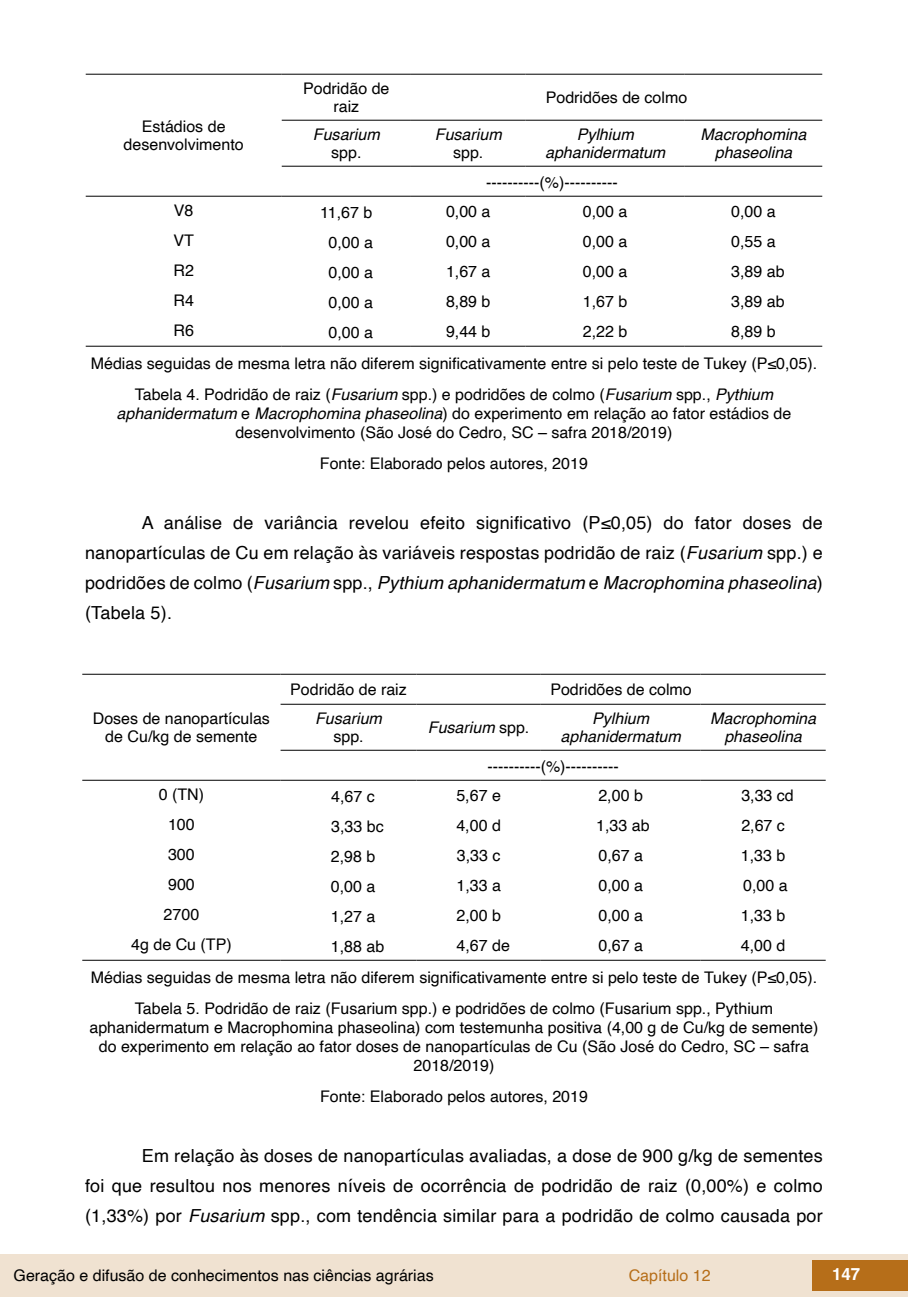
<style>
.page{position:relative;width:908px;height:1304px;background:#fff}
.page>*{position:absolute;margin:0;border:0;box-sizing:border-box;transform-origin:0 0}
.t1{font:18px/30px "Helvetica";letter-spacing:.01em;color:#000;text-align:justify}
.t2{font:700 16.8px "Helvetica";color:#fff}
.t3{font:16px/19.2px "Helvetica";color:#000;text-align:center}
.t4{font:italic 16px/18px "Helvetica";color:#000;text-align:center}
.t5{font:16px "Helvetica";color:#b66e19}
.s1{font-style:italic}
.s2{font-style:normal}
</style>
<div class="page">
<div style="left:0;top:1254px;width:906px;height:43px;background:#f0e2d1"></div>
<div style="left:812px;top:1261px;width:95px;height:30px;background:#b66e19"></div>
<hr style="left:86px;top:74px;width:195px;height:1px;background:#000">
<hr style="left:281px;top:74px;width:130px;height:1px;background:#000">
<hr style="left:411px;top:74px;width:114px;height:1px;background:#000">
<hr style="left:525px;top:74px;width:159px;height:1px;background:#000">
<hr style="left:684px;top:74px;width:137px;height:1px;background:#000">
<hr style="left:281px;top:120px;width:130px;height:1px;background:#000">
<hr style="left:411px;top:120px;width:114px;height:1px;background:#000">
<hr style="left:525px;top:120px;width:159px;height:1px;background:#000">
<hr style="left:684px;top:120px;width:137px;height:1px;background:#000">
<hr style="left:411px;top:166px;width:114px;height:1px;background:#000">
<hr style="left:525px;top:166px;width:159px;height:1px;background:#000">
<hr style="left:684px;top:166px;width:137px;height:1px;background:#000">
<hr style="left:281px;top:166px;width:130px;height:1px;background:#000">
<hr style="left:86px;top:196px;width:195px;height:1px;background:#000">
<hr style="left:281px;top:196px;width:130px;height:1px;background:#000">
<hr style="left:411px;top:196px;width:114px;height:1px;background:#000">
<hr style="left:525px;top:196px;width:159px;height:1px;background:#000">
<hr style="left:684px;top:196px;width:137px;height:1px;background:#000">
<hr style="left:86px;top:346px;width:195px;height:1px;background:#000">
<hr style="left:281px;top:346px;width:130px;height:1px;background:#000">
<hr style="left:411px;top:346px;width:114px;height:1px;background:#000">
<hr style="left:525px;top:346px;width:159px;height:1px;background:#000">
<hr style="left:684px;top:346px;width:137px;height:1px;background:#000">
<hr style="left:82px;top:674px;width:198px;height:1px;background:#000">
<hr style="left:280px;top:674px;width:136px;height:1px;background:#000">
<hr style="left:416px;top:674px;width:124px;height:1px;background:#000">
<hr style="left:540px;top:674px;width:160px;height:1px;background:#000">
<hr style="left:700px;top:674px;width:125px;height:1px;background:#000">
<hr style="left:280px;top:704px;width:136px;height:1px;background:#000">
<hr style="left:416px;top:704px;width:124px;height:1px;background:#000">
<hr style="left:540px;top:704px;width:160px;height:1px;background:#000">
<hr style="left:700px;top:704px;width:125px;height:1px;background:#000">
<hr style="left:416px;top:750px;width:124px;height:1px;background:#000">
<hr style="left:540px;top:750px;width:160px;height:1px;background:#000">
<hr style="left:700px;top:750px;width:125px;height:1px;background:#000">
<hr style="left:280px;top:750px;width:136px;height:1px;background:#000">
<hr style="left:82px;top:780px;width:198px;height:1px;background:#000">
<hr style="left:280px;top:780px;width:136px;height:1px;background:#000">
<hr style="left:416px;top:780px;width:124px;height:1px;background:#000">
<hr style="left:540px;top:780px;width:160px;height:1px;background:#000">
<hr style="left:700px;top:780px;width:125px;height:1px;background:#000">
<hr style="left:82px;top:960px;width:198px;height:1px;background:#000">
<hr style="left:280px;top:960px;width:136px;height:1px;background:#000">
<hr style="left:416px;top:960px;width:124px;height:1px;background:#000">
<hr style="left:540px;top:960px;width:160px;height:1px;background:#000">
<hr style="left:700px;top:960px;width:125px;height:1px;background:#000">
<p class="t3" style="left:124px;top:118px;width:122px;line-height:18px">Estádios de desenvolvimento</p>
<p class="t3" style="left:303px;top:80px;width:88px;line-height:18px">Podridão de raiz</p>
<p class="t3" style="left:545px;top:88px;width:143px">Podridões de colmo</p>
<p class="t4" style="left:313px;top:126px;width:68px">Fusarium</p>
<p class="t3" style="left:331px;top:143px;width:32px">spp.</p>
<p class="t4" style="left:545px;top:126px;width:122px">Pylhium aphanidermatum</p>
<p class="t4" style="left:700px;top:126px;width:107px">Macrophomina phaseolina</p>
<p class="t3" style="left:486px;top:173px;width:133px">----------(%)----------</p>
<p class="t4" style="left:434px;top:126px;width:68px">Fusarium</p>
<p class="t3" style="left:453px;top:143px;width:32px">spp.</p>
<p class="t3" style="left:174px;top:201px;width:21px">V8</p>
<p class="t3" style="left:320px;top:203px;width:54px">11,67 b</p>
<p class="t3" style="left:446px;top:202px;width:46px">0,00 a</p>
<p class="t3" style="left:582px;top:202px;width:46px">0,00 a</p>
<p class="t3" style="left:730px;top:202px;width:46px">0,00 a</p>
<p class="t3" style="left:173px;top:231px;width:22px">VT</p>
<p class="t3" style="left:328px;top:233px;width:46px">0,00 a</p>
<p class="t3" style="left:446px;top:232px;width:46px">0,00 a</p>
<p class="t3" style="left:582px;top:232px;width:46px">0,00 a</p>
<p class="t3" style="left:730px;top:232px;width:46px">0,55 a</p>
<p class="t3" style="left:173px;top:261px;width:22px">R2</p>
<p class="t3" style="left:328px;top:263px;width:46px">0,00 a</p>
<p class="t3" style="left:446px;top:262px;width:46px">1,67 a</p>
<p class="t3" style="left:582px;top:262px;width:46px">0,00 a</p>
<p class="t3" style="left:730px;top:262px;width:55px">3,89 ab</p>
<p class="t3" style="left:173px;top:291px;width:22px">R4</p>
<p class="t3" style="left:328px;top:293px;width:46px">0,00 a</p>
<p class="t3" style="left:446px;top:292px;width:46px">8,89 b</p>
<p class="t3" style="left:582px;top:292px;width:46px">1,67 b</p>
<p class="t3" style="left:730px;top:292px;width:55px">3,89 ab</p>
<p class="t3" style="left:173px;top:321px;width:22px">R6</p>
<p class="t3" style="left:328px;top:323px;width:46px">0,00 a</p>
<p class="t3" style="left:446px;top:322px;width:46px">9,44 b</p>
<p class="t3" style="left:582px;top:322px;width:46px">2,22 b</p>
<p class="t3" style="left:91px;top:316px;width:727px;line-height:32px;text-align:left;text-indent:640px">8,89 b<br>Médias seguidas de mesma letra não diferem significativamente entre si pelo teste de Tukey (P≤0,05).</p>
<p class="t3" style="left:116px;top:385px;width:676px">Tabela 4. Podridão de raiz (<span class="s1">Fusarium</span> spp.) e podridões de colmo (<span class="s1">Fusarium</span> spp., <span class="s1">Pythium aphanidermatum</span> e <span class="s1">Macrophomina phaseolina</span>) do experimento em relação ao fator estádios de desenvolvimento (São José do Cedro, SC – safra 2018/2019)</p>
<p class="t3" style="left:320px;top:454px;width:269px">Fonte: Elaborado pelos autores, 2019</p>
<p class="t1" style="left:85px;top:508px;width:738px;text-indent:57px">A análise de variância revelou efeito significativo (P≤0,05) do fator doses de nanopartículas de Cu em relação às variáveis respostas podridão de raiz (<span class="s1">Fusarium</span> spp.) e podridões de colmo (<span class="s1">Fusarium</span> spp., <span class="s1">Pythium aphanidermatum</span> e <span class="s1">Macrophomina phaseolina</span>) (Tabela 5).</p>
<p class="t3" style="left:93px;top:710px;width:178px;line-height:18px">Doses de nanopartículas de Cu/kg de semente</p>
<p class="t3" style="left:290px;top:680px;width:118px">Podridão de raiz</p>
<p class="t3" style="left:550px;top:680px;width:143px">Podridões de colmo</p>
<p class="t4" style="left:315px;top:710px;width:68px">Fusarium</p>
<p class="t3" style="left:333px;top:727px;width:32px">spp.</p>
<p class="t4" style="left:428px;top:719px;width:103px">Fusarium <span class="s2">spp.</span></p>
<p class="t4" style="left:560px;top:710px;width:122px">Pylhium aphanidermatum</p>
<p class="t4" style="left:709px;top:710px;width:107px">Macrophomina phaseolina</p>
<p class="t3" style="left:487px;top:757px;width:133px">----------(%)----------</p>
<p class="t3" style="left:159px;top:785px;width:47px">0 (TN)</p>
<p class="t3" style="left:331px;top:787px;width:45px">4,67 c</p>
<p class="t3" style="left:456px;top:787px;width:46px">5,67 e</p>
<p class="t3" style="left:598px;top:787px;width:46px">2,00 b</p>
<p class="t3" style="left:741px;top:787px;width:54px">3,33 cd</p>
<p class="t3" style="left:168px;top:815px;width:28px">100</p>
<p class="t3" style="left:331px;top:817px;width:54px">3,33 bc</p>
<p class="t3" style="left:456px;top:817px;width:46px">4,00 d</p>
<p class="t3" style="left:596px;top:817px;width:55px">1,33 ab</p>
<p class="t3" style="left:741px;top:817px;width:45px">2,67 c</p>
<p class="t3" style="left:168px;top:845px;width:28px">300</p>
<p class="t3" style="left:330px;top:847px;width:46px">2,98 b</p>
<p class="t3" style="left:456px;top:847px;width:45px">3,33 c</p>
<p class="t3" style="left:598px;top:847px;width:46px">0,67 a</p>
<p class="t3" style="left:740px;top:847px;width:46px">1,33 b</p>
<p class="t3" style="left:168px;top:875px;width:28px">900</p>
<p class="t3" style="left:330px;top:877px;width:46px">0,00 a</p>
<p class="t3" style="left:456px;top:877px;width:46px">1,33 a</p>
<p class="t3" style="left:598px;top:877px;width:46px">0,00 a</p>
<p class="t3" style="left:742px;top:877px;width:46px">0,00 a</p>
<p class="t3" style="left:163px;top:905px;width:37px">2700</p>
<p class="t3" style="left:330px;top:907px;width:46px">1,27 a</p>
<p class="t3" style="left:456px;top:907px;width:46px">2,00 b</p>
<p class="t3" style="left:598px;top:907px;width:46px">0,00 a</p>
<p class="t3" style="left:740px;top:907px;width:46px">1,33 b</p>
<p class="t3" style="left:131px;top:935px;width:102px">4g de Cu (TP)</p>
<p class="t3" style="left:330px;top:937px;width:55px">1,88 ab</p>
<p class="t3" style="left:456px;top:937px;width:55px">4,67 de</p>
<p class="t3" style="left:598px;top:937px;width:46px">0,67 a</p>
<p class="t3" style="left:91px;top:930px;width:727px;line-height:32px;text-align:left;text-indent:649px">4,00 d<br>Médias seguidas de mesma letra não diferem significativamente entre si pelo teste de Tukey (P≤0,05).</p>
<p class="t3" style="left:89px;top:999px;width:730px">Tabela 5. Podridão de raiz (Fusarium spp.) e podridões de colmo (Fusarium spp., Pythium aphanidermatum e Macrophomina phaseolina) com testemunha positiva (4,00 g de Cu/kg de semente) do experimento em relação ao fator doses de nanopartículas de Cu (São José do Cedro, SC – safra 2018/2019)</p>
<p class="t3" style="left:320px;top:1087px;width:269px">Fonte: Elaborado pelos autores, 2019</p>
<p class="t1" style="left:85px;top:1141px;width:738px;text-indent:57px">Em relação às doses de nanopartículas avaliadas, a dose de 900 g/kg de sementes foi que resultou nos menores níveis de ocorrência de podridão de raiz (0,00%) e colmo (1,33%) por <span class="s1">Fusarium</span> spp., com tendência similar para a podridão de colmo causada por</p>
<p class="t3" style="left:14px;top:1266px;width:421px">Geração e difusão de conhecimentos nas ciências agrárias</p>
<p class="t5" style="left:628px;top:1263px;width:83px">Capítulo 12</p>
<p class="t2" style="left:831px;top:1264px;width:30px">147</p>
</div>
